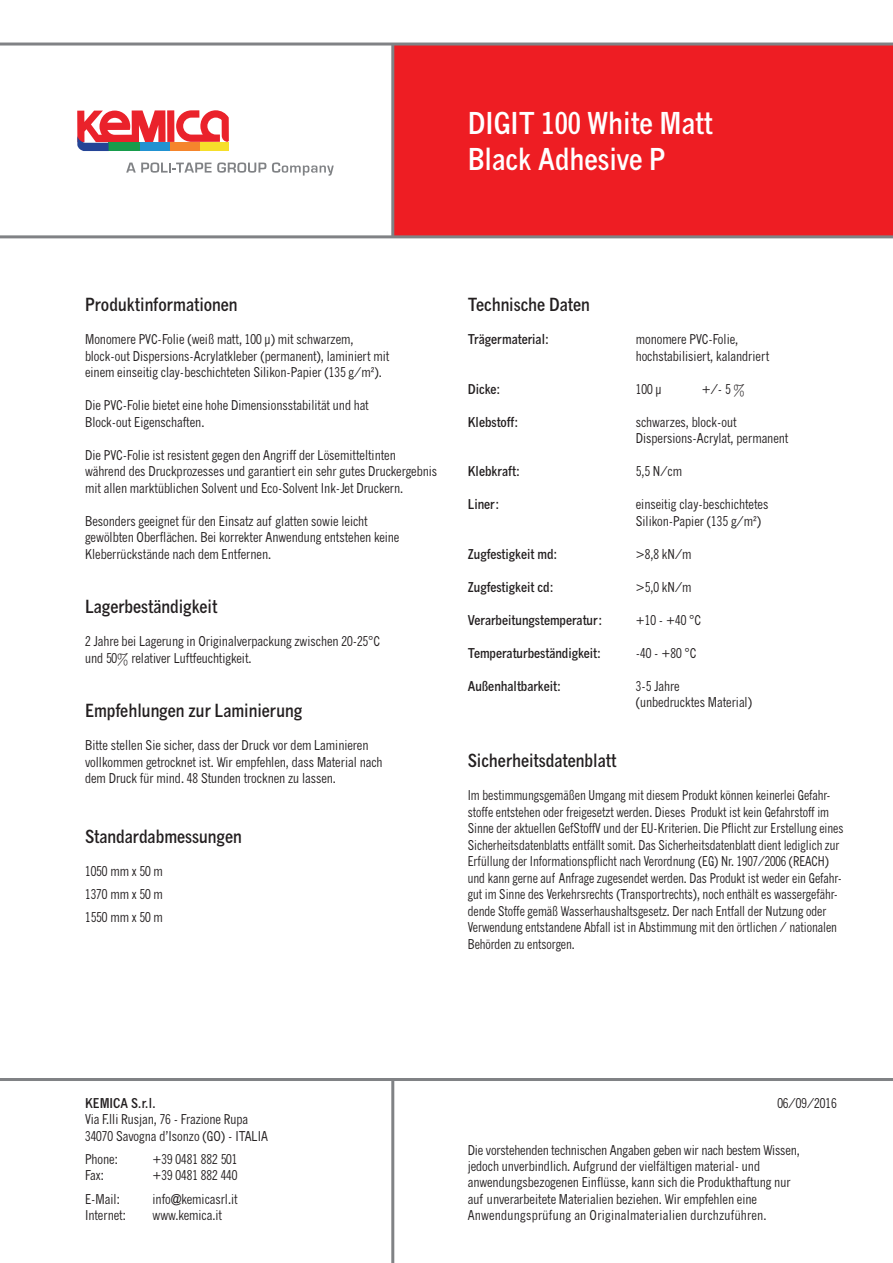
<style>
.page{position:relative;width:893px;height:1263px;background:#fff}
.page>*{position:absolute;margin:0;border:0;box-sizing:border-box;transform-origin:0 0}
.t1{font:700 condensed 30px/36px "News Gothic MT Pro";color:#fff}
.t2{font:700 condensed 18px "News Gothic MT Pro";color:#231f20}
.t3{font:condensed 13.5px/16.5px "News Gothic MT Pro";color:#231f20}
.t4{font:condensed 13.5px/16.5px "News Gothic MT Pro";color:#231f20;scale:.95 1}
.t5{font:700 condensed 13.5px "News Gothic MT Pro";color:#231f20}
</style>
<div class="page">
<div style="left:393px;top:44px;width:500px;height:193px;background:#ee1d23"></div>
<hr style="left:0;top:235px;width:893px;height:3px;background:#808285">
<hr style="left:0;top:43px;width:893px;height:3px;background:#808285">
<hr style="left:391px;top:44px;width:3px;height:193px;background:#808285">
<hr style="left:0;top:1078px;width:893px;height:3px;background:#808285">
<hr style="left:391px;top:1079px;width:3px;height:184px;background:#808285">
<svg style="left:77px;top:110px;width:152px;height:41px"></svg>
<svg style="left:126px;top:162px;width:140px;height:11px"></svg>
<svg style="left:272px;top:162px;width:62px;height:14px"></svg>
<h1 class="t1" style="left:468px;top:104px;width:246px">DIGIT 100 White Matt<br>Black Adhesive P</h1>
<h2 class="t2" style="left:85px;top:293px;width:154px">Produktinformationen</h2>
<p class="t3" style="left:85px;top:331px;width:306px">Monomere PVC-Folie (weiß matt, 100 μ) mit schwarzem, block-out Dispersions-Acrylatkleber (permanent), laminiert mit einem einseitig clay-beschichteten Silikon-Papier (135 g/m²).</p>
<p class="t3" style="left:85px;top:397px;width:285px">Die PVC-Folie bietet eine hohe Dimensionsstabilität und hat<br>Block-out Eigenschaften.</p>
<p class="t3" style="left:85px;top:446px;width:354px">Die PVC-Folie ist resistent gegen den Angriff der Lösemitteltinten während des Druckprozesses und garantiert ein sehr gutes Druckergebnis mit allen marktüblichen Solvent und Eco-Solvent Ink-Jet Druckern.</p>
<p class="t3" style="left:85px;top:512px;width:316px">Besonders geeignet für den Einsatz auf glatten sowie leicht gewölbten Oberflächen. Bei korrekter Anwendung entstehen keine<br>Kleberrückstände nach dem Entfernen.</p>
<h2 class="t2" style="left:85px;top:596px;width:134px">Lagerbeständigkeit</h2>
<p class="t3" style="left:85px;top:633px;width:297px">2 Jahre bei Lagerung in Originalverpackung zwischen 20-25°C und 50% relativer Luftfeuchtigkeit.</p>
<h2 class="t2" style="left:85px;top:700px;width:219px">Empfehlungen zur Laminierung</h2>
<p class="t3" style="left:85px;top:737px;width:299px">Bitte stellen Sie sicher, dass der Druck vor dem Laminieren vollkommen getrocknet ist. Wir empfehlen, dass Material nach dem Druck für mind. 48 Stunden trocknen zu lassen.</p>
<h2 class="t2" style="left:85px;top:826px;width:158px">Standardabmessungen</h2>
<p class="t3" style="left:85px;top:860px;width:79px;line-height:22.5px;text-align:justify">1050 mm x 50 m 1370 mm x 50 m 1550 mm x 50 m</p>
<h2 class="t2" style="left:468px;top:293px;width:124px">Technische Daten</h2>
<p class="t5" style="left:468px;top:331px;width:83px">Trägermaterial:</p>
<p class="t3" style="left:636px;top:331px;width:135px">monomere PVC-Folie, hochstabilisiert, kalandriert</p>
<p class="t5" style="left:468px;top:380px;width:34px">Dicke:</p>
<p class="t3" style="left:636px;top:380px;width:27px">100 μ</p>
<p class="t3" style="left:702px;top:380px;width:45px">+/- 5 %</p>
<p class="t5" style="left:468px;top:413px;width:52px">Klebstoff:</p>
<p class="t3" style="left:636px;top:413px;width:154px">schwarzes, block-out<br>Dispersions-Acrylat, permanent</p>
<p class="t5" style="left:468px;top:463px;width:54px">Klebkraft:</p>
<p class="t3" style="left:636px;top:463px;width:48px">5,5 N/cm</p>
<p class="t5" style="left:468px;top:496px;width:33px">Liner:</p>
<p class="t3" style="left:636px;top:496px;width:134px">einseitig clay-beschichtetes<br>Silikon-Papier (135 g/m²)</p>
<p class="t5" style="left:468px;top:545px;width:91px">Zugfestigkeit md:</p>
<p class="t3" style="left:636px;top:545px;width:57px">&gt;8,8 kN/m</p>
<p class="t5" style="left:468px;top:578px;width:87px">Zugfestigkeit cd:</p>
<p class="t3" style="left:636px;top:578px;width:57px">&gt;5,0 kN/m</p>
<p class="t5" style="left:468px;top:611px;width:136px">Verarbeitungstemperatur:</p>
<p class="t3" style="left:636px;top:611px;width:67px">+10 - +40 °C</p>
<p class="t5" style="left:468px;top:644px;width:135px">Temperaturbeständigkeit:</p>
<p class="t3" style="left:636px;top:644px;width:62px">-40 - +80 °C</p>
<p class="t5" style="left:468px;top:677px;width:95px">Außenhaltbarkeit:</p>
<p class="t3" style="left:636px;top:677px;width:118px">3-5 Jahre (unbedrucktes Material)</p>
<h2 class="t2" style="left:468px;top:750px;width:150px">Sicherheitsdatenblatt</h2>
<p class="t4" style="left:468px;top:787px;width:397px">Im bestimmungsgemäßen Umgang mit diesem Produkt können keinerlei Gefahr&shy;stoffe entstehen oder freigesetzt werden. Dieses Produkt ist kein Gefahrstoff im Sinne der aktuellen GefStoffV und der EU-Kriterien. Die Pflicht zur Erstellung eines Sicherheitsdatenblatts entfällt somit. Das Sicherheitsdatenblatt dient lediglich zur Erfüllung der Informationspflicht nach Verordnung (EG) Nr. 1907/2006 (REACH) und kann gerne auf Anfrage zugesendet werden. Das Produkt ist weder ein Gefahr&shy;gut im Sinne des Verkehrsrechts (Transportrechts), noch enthält es wassergefähr&shy;dende Stoffe gemäß Wasserhaushaltsgesetz. Der nach Entfall der Nutzung oder Verwendung entstandene Abfall ist in Abstimmung mit den örtlichen / nationalen Behörden zu entsorgen.</p>
<p class="t5" style="left:85px;top:1095px;width:72px">KEMICA S.r.l.</p>
<p class="t3" style="left:85px;top:1111px;width:184px">Via F.lli Rusjan, 76 - Frazione Rupa<br>34070 Savogna d’Isonzo (GO) - ITALIA</p>
<p class="t3" style="left:85px;top:1151px;width:34px">Phone:</p>
<p class="t3" style="left:153px;top:1151px;width:87px">+39 0481 882 501</p>
<p class="t3" style="left:85px;top:1167px;width:20px">Fax:</p>
<p class="t3" style="left:153px;top:1167px;width:87px">+39 0481 882 440</p>
<p class="t3" style="left:85px;top:1190px;width:36px">E-Mail:</p>
<p class="t3" style="left:153px;top:1190px;width:87px">info@kemicasrl.it</p>
<p class="t3" style="left:85px;top:1207px;width:42px">Internet:</p>
<p class="t3" style="left:153px;top:1207px;width:71px">www.kemica.it</p>
<p class="t3" style="left:777px;top:1095px;width:61px">06/09/2016</p>
<p class="t3" style="left:468px;top:1142px;width:334px">Die vorstehenden technischen Angaben geben wir nach bestem Wissen, jedoch unverbindlich. Aufgrund der vielfältigen material- und anwendungsbezogenen Einflüsse, kann sich die Produkthaftung nur auf unverarbeitete Materialien beziehen. Wir empfehlen eine Anwendungsprüfung an Originalmaterialien durchzuführen.</p>
</div>
